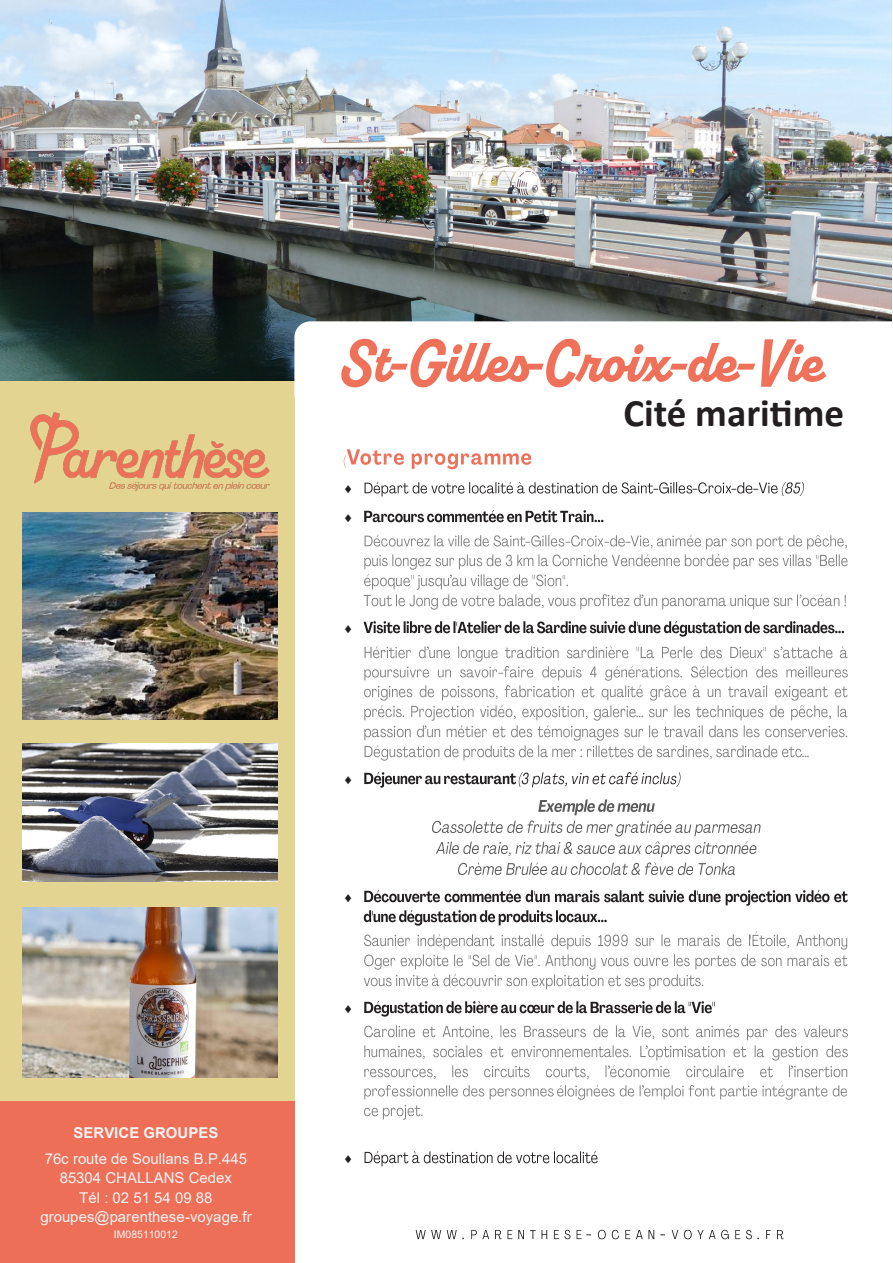
<style>
.page{position:relative;width:893px;height:1263px;background:#fff}
.page>*{position:absolute;margin:0;border:0;box-sizing:border-box;transform-origin:0 0}
.t1{font:700 39px "Calibri";color:#231f20}
.t2{font:15px/19.5px "Arial";color:#f3f4f4;text-align:center}
.t3{font:10.5px "Arial";color:#f3f4f4}
.s1{font-weight:700}
</style>
<div class="page">
<img style="left:0;top:0;width:892px;height:381px">
<img style="left:343px;top:455px;width:3px;height:13px">
<img style="left:347px;top:449px;width:185px;height:21px">
<img style="left:364px;top:481px;width:388px;height:16px">
<img style="left:652px;top:481px;width:12px;height:16px">
<img style="left:691px;top:481px;width:13px;height:16px">
<img style="left:731px;top:481px;width:12px;height:16px">
<img style="left:752px;top:487px;width:6px;height:6px">
<img style="left:758px;top:482px;width:20px;height:12px">
<img style="left:781px;top:482px;width:23px;height:14px">
<img style="left:364px;top:510px;width:240px;height:13px">
<img style="left:364px;top:535px;width:261px;height:12px">
<img style="left:525px;top:535px;width:12px;height:12px">
<img style="left:564px;top:535px;width:12px;height:12px">
<img style="left:603px;top:535px;width:12px;height:12px">
<img style="left:625px;top:541px;width:6px;height:2px">
<img style="left:631px;top:534px;width:216px;height:16px">
<img style="left:364px;top:554px;width:484px;height:16px">
<img style="left:364px;top:574px;width:85px;height:16px">
<img style="left:452px;top:574px;width:116px;height:16px">
<img style="left:363px;top:594px;width:277px;height:16px">
<img style="left:640px;top:594px;width:3px;height:12px">
<img style="left:643px;top:594px;width:155px;height:16px">
<img style="left:801px;top:594px;width:45px;height:13px">
<img style="left:364px;top:621px;width:480px;height:16px">
<img style="left:364px;top:646px;width:62px;height:13px">
<img style="left:429px;top:646px;width:350px;height:16px">
<img style="left:783px;top:646px;width:65px;height:13px">
<img style="left:364px;top:665px;width:484px;height:36px">
<img style="left:497px;top:665px;width:12px;height:17px">
<img style="left:364px;top:705px;width:272px;height:16px">
<img style="left:636px;top:715px;width:7px;height:3px">
<img style="left:649px;top:705px;width:199px;height:16px">
<img style="left:364px;top:725px;width:59px;height:16px">
<img style="left:423px;top:725px;width:4px;height:12px">
<img style="left:427px;top:725px;width:421px;height:16px">
<img style="left:364px;top:745px;width:437px;height:16px">
<img style="left:801px;top:751px;width:8px;height:7px">
<img style="left:364px;top:772px;width:152px;height:16px">
<img style="left:518px;top:772px;width:163px;height:16px">
<img style="left:538px;top:799px;width:117px;height:17px">
<img style="left:432px;top:820px;width:329px;height:17px">
<img style="left:436px;top:841px;width:321px;height:17px">
<img style="left:458px;top:862px;width:278px;height:14px">
<img style="left:364px;top:890px;width:484px;height:16px">
<img style="left:364px;top:910px;width:243px;height:16px">
<img style="left:364px;top:934px;width:386px;height:16px">
<img style="left:750px;top:931px;width:98px;height:19px">
<img style="left:364px;top:954px;width:484px;height:16px">
<img style="left:364px;top:975px;width:64px;height:12px">
<img style="left:432px;top:974px;width:272px;height:16px">
<img style="left:364px;top:1000px;width:351px;height:17px">
<img style="left:364px;top:1025px;width:484px;height:16px">
<img style="left:364px;top:1045px;width:280px;height:14px">
<img style="left:644px;top:1045px;width:4px;height:12px">
<img style="left:648px;top:1045px;width:200px;height:16px">
<img style="left:364px;top:1065px;width:243px;height:15px">
<img style="left:610px;top:1065px;width:180px;height:13px">
<img style="left:790px;top:1065px;width:3px;height:12px">
<img style="left:794px;top:1066px;width:54px;height:12px">
<img style="left:364px;top:1085px;width:190px;height:15px">
<img style="left:557px;top:1084px;width:84px;height:16px">
<img style="left:644px;top:1084px;width:203px;height:16px">
<img style="left:364px;top:1105px;width:59px;height:15px">
<img style="left:364px;top:1151px;width:234px;height:16px">
<img style="left:415px;top:1230px;width:42px;height:10px">
<img style="left:471px;top:1229px;width:281px;height:11px">
<img style="left:586px;top:1229px;width:24px;height:11px">
<img style="left:659px;top:1229px;width:25px;height:11px">
<img style="left:766px;top:1230px;width:18px;height:10px">
<div style="left:0;top:381px;width:295px;height:735px;background:#e3d591"></div>
<img style="left:22px;top:743px;width:255px;height:138px">
<img style="left:30px;top:412px;width:240px;height:79px">
<img style="left:22px;top:512px;width:255px;height:208px">
<img style="left:22px;top:907px;width:255px;height:170px">
<div style="left:0;top:1101px;width:295px;height:162px;background:#ee6f57"></div>
<svg style="left:294px;top:321px;width:598px;height:78px"></svg>
<img style="left:341px;top:327px;width:47px;height:72px">
<img style="left:388px;top:327px;width:20px;height:72px">
<img style="left:408px;top:327px;width:260px;height:72px">
<img style="left:525px;top:327px;width:39px;height:72px">
<img style="left:668px;top:327px;width:20px;height:72px">
<img style="left:688px;top:327px;width:48px;height:72px">
<img style="left:736px;top:327px;width:20px;height:72px">
<img style="left:756px;top:327px;width:89px;height:72px">
<p class="t2" style="left:45px;top:1120px;width:204px;line-height:25.3px"><span class="s1">SERVICE GROUPES<br></span>76c route de Soullans B.P.445</p>
<p class="t2" style="left:40px;top:1168px;width:213px">85304 CHALLANS Cedex<br>Tél : 02 51 54 09 88 groupes@parenthese-voyage.fr</p>
<p class="t3" style="left:114px;top:1227px;width:66px">IM085110012</p>
<p class="t1" style="left:624px;top:386px;width:222px">Cité maritime</p>
</div>
